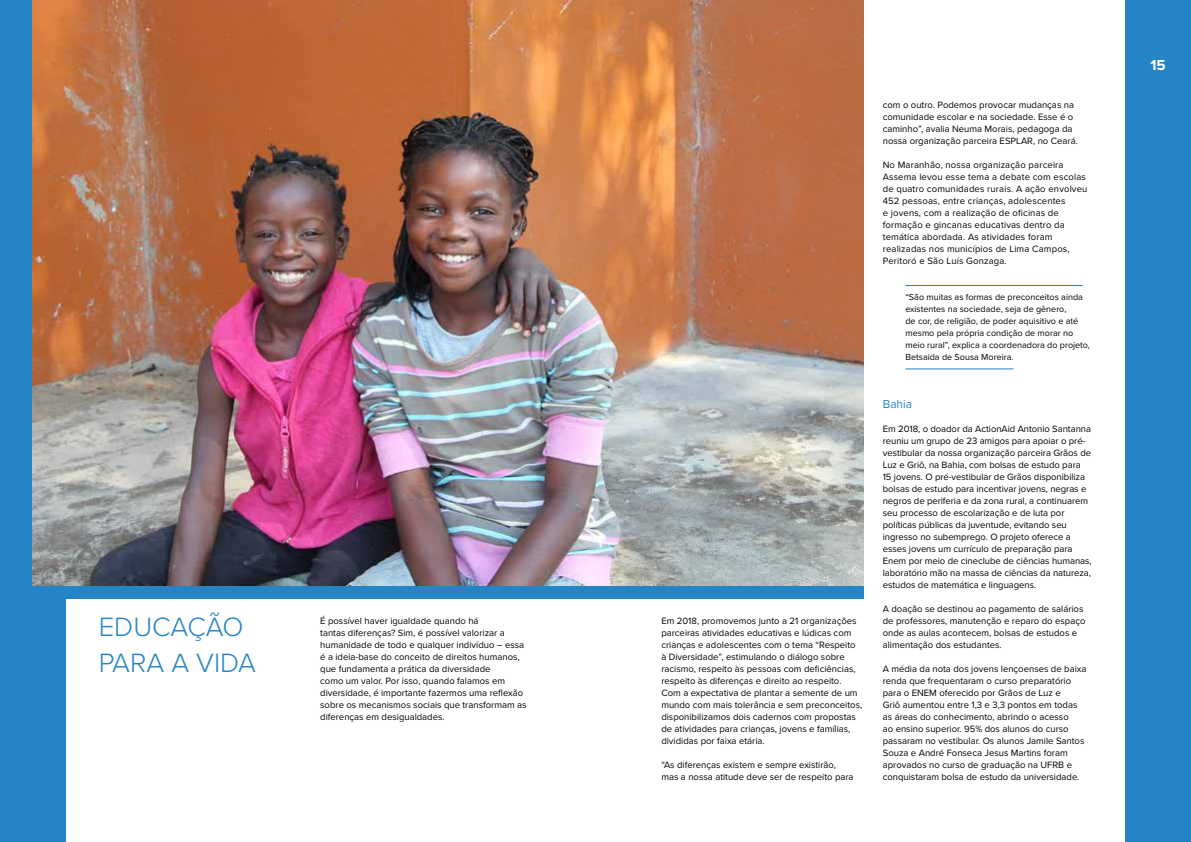
<style>
.page{position:relative;width:1191px;height:842px;background:#fff}
.page>*{position:absolute;margin:0;border:0;box-sizing:border-box;transform-origin:0 0}
.t1{font:300 27.5px/36px "Proxima Nova";color:#2484c6}
.t2{font:700 15px "Proxima Nova";color:#fff}
.t3{font:12px "Proxima Nova";color:#2484c6}
.t4{font:9.5px/12px "Proxima Nova";color:#000}
.t5{font:9px/12px "Proxima Nova";color:#000}
</style>
<div class="page">
<div style="left:0;top:0;width:66px;height:842px;background:#2484c6"></div>
<div style="left:1125px;top:0;width:66px;height:842px;background:#2484c6"></div>
<img style="left:33px;top:0;width:830px;height:586px">
<div style="left:0;top:586px;width:863px;height:13px;background:#2484c6"></div>
<hr style="left:905px;top:285px;width:178px;height:1px;background:#2484c6">
<hr style="left:905px;top:369px;width:108px;height:1px;background:#2484c6">
<h1 class="t1" style="left:99px;top:607px;width:159px">EDUCAÇÃO<br>PARA A VIDA</h1>
<p class="t4" style="left:320px;top:614px;width:208px">É possível haver igualdade quando há<br>tantas diferenças? Sim, é possível valorizar a humanidade de todo e qualquer indivíduo – essa é a ideia-base do conceito de direitos humanos, que fundamenta a prática da diversidade<br>como um valor. Por isso, quando falamos em diversidade, é importante fazermos uma reflexão sobre os mecanismos sociais que transformam as diferenças em desigualdades.</p>
<p class="t4" style="left:661px;top:614px;width:202px">Em 2018, promovemos junto a 21 organizações parceiras atividades educativas e lúdicas com crianças e adolescentes com o tema “Respeito à Diversidade”, estimulando o diálogo sobre racismo, respeito às pessoas com deficiências, respeito às diferenças e direito ao respeito.<br>Com a expectativa de plantar a semente de um mundo com mais tolerância e sem preconceitos, disponibilizamos dois cadernos com propostas de atividades para crianças, jovens e famílias, divididas por faixa etária.</p>
<p class="t4" style="left:661px;top:758px;width:194px">“As diferenças existem e sempre existirão, mas a nossa atitude deve ser de respeito para</p>
<p class="t4" style="left:882px;top:98px;width:197px">com o outro. Podemos provocar mudanças na comunidade escolar e na sociedade. Esse é o caminho”, avalia Neuma Morais, pedagoga da nossa organização parceira ESPLAR, no Ceará.</p>
<p class="t4" style="left:882px;top:158px;width:206px">No Maranhão, nossa organização parceira Assema levou esse tema a debate com escolas de quatro comunidades rurais. A ação envolveu 452 pessoas, entre crianças, adolescentes<br>e jovens, com a realização de oficinas de formação e gincanas educativas dentro da temática abordada. As atividades foram realizadas nos municípios de Lima Campos, Peritoró e São Luís Gonzaga.</p>
<p class="t5" style="left:905px;top:291px;width:186px">“São muitas as formas de preconceitos ainda existentes na sociedade, seja de gênero,<br>de cor, de religião, de poder aquisitivo e até mesmo pela própria condição de morar no meio rural”, explica a coordenadora do projeto, Betsaida de Sousa Moreira.</p>
<p class="t3" style="left:882px;top:395px;width:31px">Bahia</p>
<p class="t4" style="left:882px;top:422px;width:210px">Em 2018, o doador da ActionAid Antonio Santanna reuniu um grupo de 23 amigos para apoiar o pré&shy;vestibular da nossa organização parceira Grãos de Luz e Griô, na Bahia, com bolsas de estudo para 15 jovens. O pré-vestibular de Grãos disponibiliza bolsas de estudo para incentivar jovens, negras e negros de periferia e da zona rural, a continuarem seu processo de escolarização e de luta por políticas públicas da juventude, evitando seu ingresso no subemprego. O projeto oferece a esses jovens um currículo de preparação para Enem por meio de cineclube de ciências humanas, laboratório mão na massa de ciências da natureza, estudos de matemática e linguagens.</p>
<p class="t4" style="left:882px;top:602px;width:204px">A doação se destinou ao pagamento de salários de professores, manutenção e reparo do espaço onde as aulas acontecem, bolsas de estudos e alimentação dos estudantes.</p>
<p class="t4" style="left:882px;top:662px;width:205px">A média da nota dos jovens lençoenses de baixa renda que frequentaram o curso preparatório para o ENEM oferecido por Grãos de Luz e<br>Griô aumentou entre 1,3 e 3,3 pontos em todas as áreas do conhecimento, abrindo o acesso<br>ao ensino superior. 95% dos alunos do curso passaram no vestibular. Os alunos Jamile Santos Souza e André Fonseca Jesus Martins foram aprovados no curso de graduação na UFRB e conquistaram bolsa de estudo da universidade.</p>
<h2 class="t2" style="left:1150px;top:54px;width:17px">15</h2>
</div>
